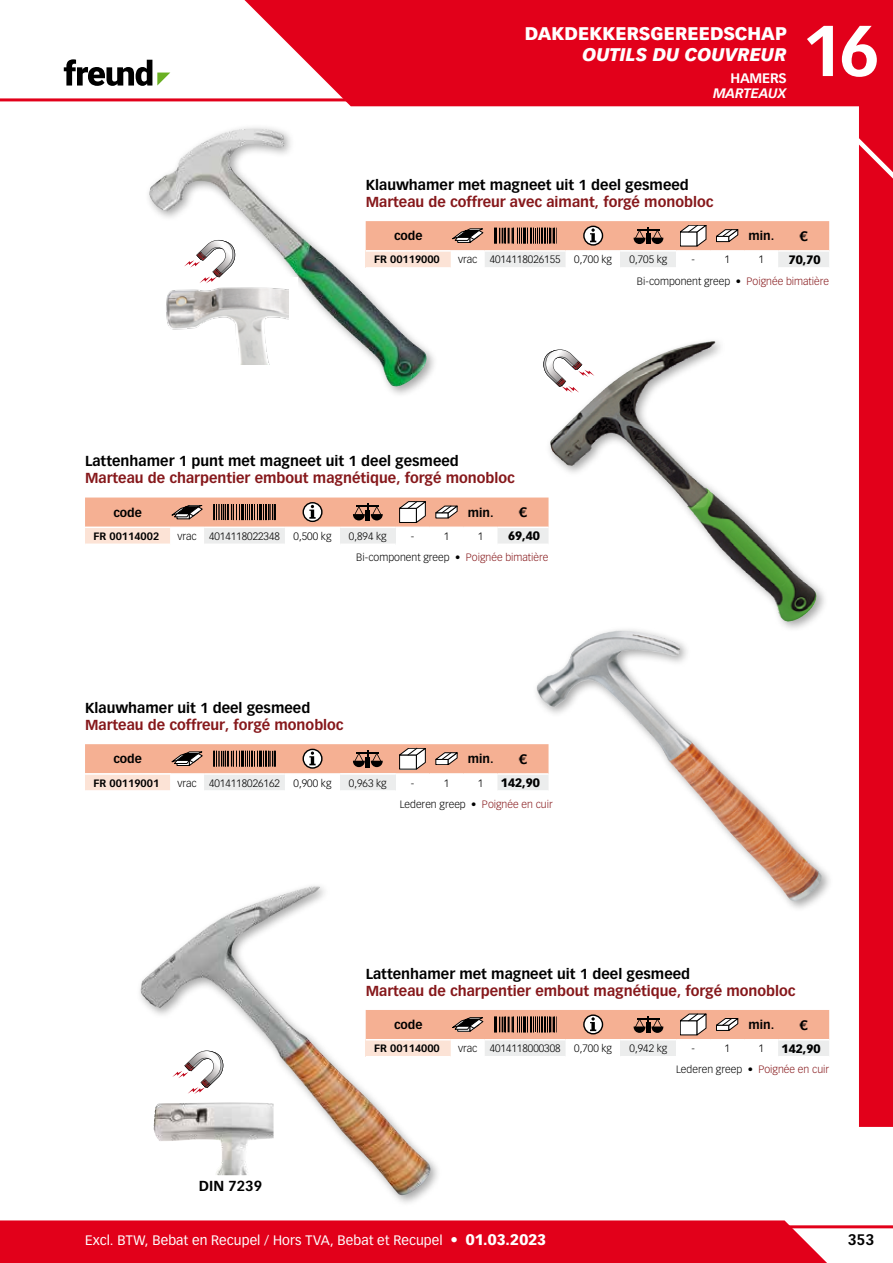
<style>
.page{position:relative;width:893px;height:1263px;background:#fff}
.page>*{position:absolute;margin:0;border:0;box-sizing:border-box;transform-origin:0 0}
.t1{font:700 70.5px "Vectora LT Std";color:#fff}
.t2{font:900 18px "Vectora LT Std";color:#fff}
.t3{font:italic 900 18px "Vectora LT Std";letter-spacing:-.005em;color:#fff}
.t4{font:700 15px "Vectora LT Std";color:#000}
.t5{font:700 14.25px "Vectora LT Std";color:#86181b}
.t6{font:700 14.25px "Vectora LT Std";color:#000}
.t7{font:13.5px "Vectora LT Std";letter-spacing:.005em;color:#fff}
.t8{font:italic 700 13.5px "Vectora LT Std";letter-spacing:-.015em;color:#fff}
.t9{font:700 13.5px "Vectora LT Std";letter-spacing:-.01em;color:#fff}
.t10{font:700 13.5px "Vectora LT Std";color:#000}
.t11{font:700 12px "Vectora LT Std";color:#000}
.t12{font:900 12px "Vectora LT Std";color:#000}
.t13{font:300 10.5px "Vectora LT Std";color:#000}
.t14{font:700 10.5px "Vectora LT Std";color:#000}
.s1{color:#86181b}
.s2{font-weight:300;font-size:15px}
.s3{font-weight:900;font-size:15px}
</style>
<div class="page">
<svg style="left:438px;top:221px;width:391px;height:46px"></svg>
<svg style="left:85px;top:497px;width:461px;height:47px"></svg>
<svg style="left:92px;top:744px;width:440px;height:46px"></svg>
<svg style="left:442px;top:1010px;width:387px;height:46px"></svg>
<svg style="left:223px;top:0;width:670px;height:106px;background:#e51d34"></svg>
<div style="left:0;top:1220px;width:848px;height:43px;background:#e2001a"></div>
<div style="left:859px;top:32px;width:34px;height:1095px;background:#e2001a"></div>
<hr style="left:0;top:98px;width:893px;height:3px;background:#e2001a">
<hr style="left:0;top:1225px;width:893px;height:3px;background:#e2001a">
<svg style="left:64px;top:59px;width:106px;height:27px"></svg>
<div style="left:144px;top:124px;width:294px;height:274px;background:#000;opacity:.35"></div>
<img style="left:157px;top:129px;width:96px;height:52px">
<img style="left:536px;top:633px;width:286px;height:269px">
<div style="left:160px;top:278px;width:138px;height:86px;background:#fff"></div>
<img style="left:166px;top:287px;width:122px;height:77px">
<div style="left:136px;top:881px;width:306px;height:326px;background:#000;opacity:.35"></div>
<img style="left:140px;top:886px;width:291px;height:309px">
<svg style="left:543px;top:356px;width:3px;height:17px"></svg>
<svg style="left:184px;top:240px;width:51px;height:43px"></svg>
<svg style="left:172px;top:1050px;width:51px;height:44px"></svg>
<div style="left:546px;top:337px;width:282px;height:296px;background:#000;opacity:.35"></div>
<img style="left:588px;top:342px;width:122px;height:62px">
<h2 class="t2" style="left:525px;top:22px;width:263px">DAKDEKKERSGEREEDSCHAP</h2>
<h2 class="t3" style="left:582px;top:43px;width:206px">OUTILS DU COUVREUR</h2>
<p class="t9" style="left:730px;top:70px;width:58px">HAMERS</p>
<p class="t8" style="left:713px;top:85px;width:75px">MARTEAUX</p>
<h1 class="t1" style="left:802px;top:8px;width:80px">16</h1>
<h3 class="t6" style="left:366px;top:176px;width:325px">Klauwhamer met magneet uit 1 deel gesmeed</h3>
<h3 class="t5" style="left:366px;top:193px;width:349px">Marteau de coffreur avec aimant, forgé monobloc</h3>
<p class="t11" style="left:394px;top:229px;width:30px">code</p>
<p class="t11" style="left:748px;top:229px;width:27px">min.</p>
<p class="t10" style="left:800px;top:228px;width:9px">€</p>
<p class="t14" style="left:374px;top:253px;width:67px">FR 00119000</p>
<p class="t13" style="left:458px;top:254px;width:104px">vrac 4014118026155</p>
<p class="t13" style="left:574px;top:254px;width:39px">0,700 kg</p>
<p class="t13" style="left:630px;top:254px;width:39px">0,705 kg</p>
<p class="t13" style="left:691px;top:254px;width:5px">-</p>
<p class="t13" style="left:724px;top:254px;width:7px">1</p>
<p class="t13" style="left:758px;top:254px;width:7px">1</p>
<p class="t12" style="left:789px;top:252px;width:33px">70,70</p>
<h3 class="t6" style="left:85px;top:452px;width:375px">Lattenhamer 1 punt met magneet uit 1 deel gesmeed</h3>
<h3 class="t5" style="left:85px;top:470px;width:431px">Marteau de charpentier embout magnétique, forgé monobloc</h3>
<p class="t11" style="left:113px;top:505px;width:30px">code</p>
<p class="t11" style="left:468px;top:505px;width:27px">min.</p>
<p class="t10" style="left:519px;top:504px;width:9px">€</p>
<p class="t14" style="left:94px;top:530px;width:67px">FR 00114002</p>
<p class="t13" style="left:177px;top:530px;width:104px">vrac 4014118022348</p>
<p class="t13" style="left:294px;top:530px;width:39px">0,500 kg</p>
<p class="t13" style="left:349px;top:530px;width:39px">0,894 kg</p>
<p class="t13" style="left:411px;top:530px;width:5px">-</p>
<p class="t13" style="left:444px;top:530px;width:7px">1</p>
<p class="t13" style="left:478px;top:530px;width:7px">1</p>
<p class="t12" style="left:508px;top:529px;width:33px">69,40</p>
<p class="t13" style="left:356px;top:551px;width:194px">Bi-component greep • <span class="s1">Poignée bimatière</span></p>
<h3 class="t6" style="left:85px;top:699px;width:227px">Klauwhamer uit 1 deel gesmeed</h3>
<h3 class="t5" style="left:85px;top:716px;width:260px">Marteau de coffreur, forgé monobloc</h3>
<p class="t11" style="left:113px;top:752px;width:30px">code</p>
<p class="t11" style="left:468px;top:752px;width:27px">min.</p>
<p class="t10" style="left:519px;top:751px;width:9px">€</p>
<p class="t14" style="left:94px;top:776px;width:67px">FR 00119001</p>
<p class="t13" style="left:177px;top:777px;width:104px">vrac 4014118026162</p>
<p class="t13" style="left:294px;top:777px;width:39px">0,900 kg</p>
<p class="t13" style="left:349px;top:777px;width:39px">0,963 kg</p>
<p class="t13" style="left:411px;top:777px;width:5px">-</p>
<p class="t13" style="left:444px;top:777px;width:7px">1</p>
<p class="t13" style="left:478px;top:777px;width:7px">1</p>
<p class="t12" style="left:501px;top:775px;width:41px">142,90</p>
<p class="t13" style="left:400px;top:798px;width:155px">Lederen greep • <span class="s1">Poignée en cuir</span></p>
<p class="t13" style="left:637px;top:275px;width:194px">Bi-component greep • <span class="s1">Poignée bimatière</span></p>
<h3 class="t6" style="left:366px;top:965px;width:326px">Lattenhamer met magneet uit 1 deel gesmeed</h3>
<h3 class="t5" style="left:366px;top:982px;width:431px">Marteau de charpentier embout magnétique, forgé monobloc</h3>
<p class="t11" style="left:394px;top:1017px;width:30px">code</p>
<p class="t11" style="left:748px;top:1017px;width:27px">min.</p>
<p class="t10" style="left:800px;top:1017px;width:9px">€</p>
<p class="t14" style="left:374px;top:1042px;width:67px">FR 00114000</p>
<p class="t13" style="left:458px;top:1042px;width:104px">vrac 4014118000308</p>
<p class="t13" style="left:574px;top:1042px;width:39px">0,700 kg</p>
<p class="t13" style="left:630px;top:1042px;width:39px">0,942 kg</p>
<p class="t13" style="left:691px;top:1042px;width:5px">-</p>
<p class="t13" style="left:724px;top:1042px;width:7px">1</p>
<p class="t13" style="left:758px;top:1042px;width:7px">1</p>
<p class="t12" style="left:782px;top:1041px;width:41px">142,90</p>
<h3 class="t6" style="left:199px;top:1177px;width:65px">DIN 7239</h3>
<p class="t13" style="left:676px;top:1063px;width:155px">Lederen greep • <span class="s1">Poignée en cuir</span></p>
<p class="t7" style="left:85px;top:1232px;width:463px">Excl. BTW, Bebat en Recupel / Hors TVA, Bebat et Recupel <span class="s2">•</span> <span class="s3">01.03.2023</span></p>
<h3 class="t4" style="left:848px;top:1230px;width:28px">353</h3>
</div>
